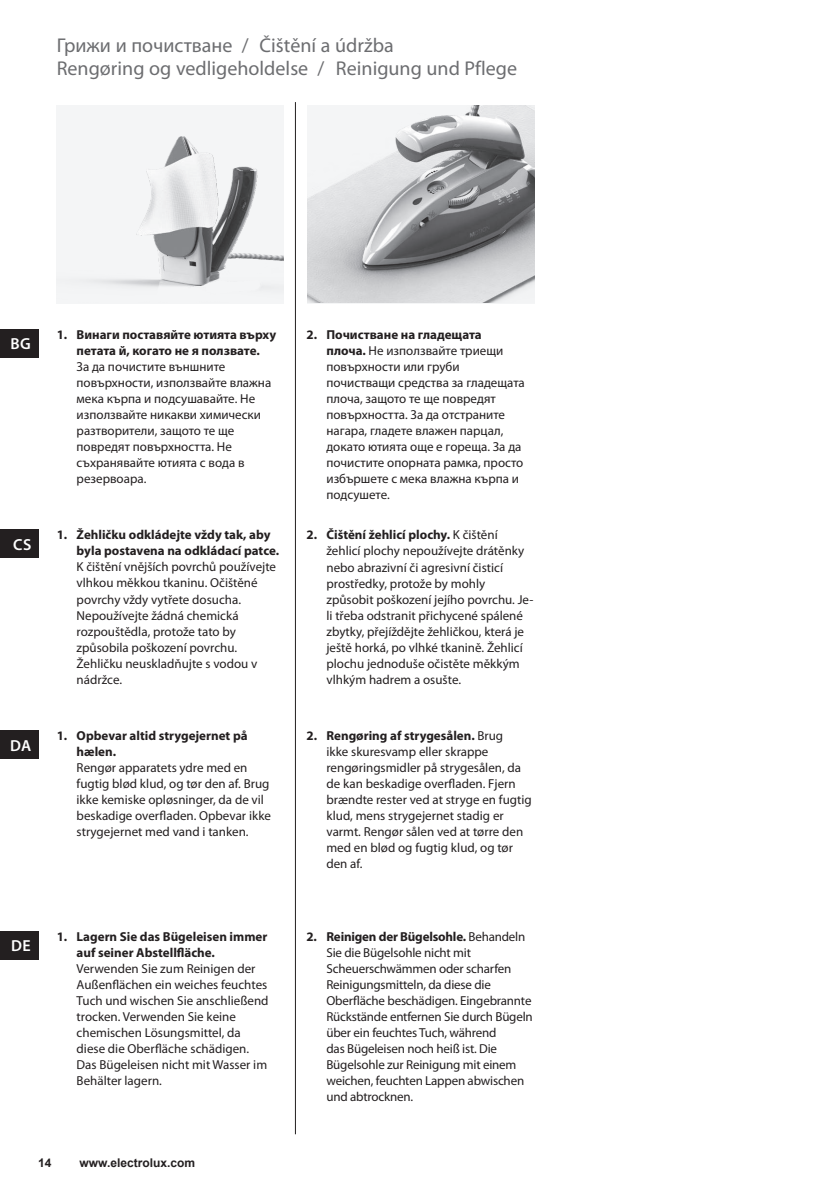
<style>
.page{position:relative;width:840px;height:1191px;background:#fff}
.page>*{position:absolute;margin:0;border:0;box-sizing:border-box;transform-origin:0 0}
.t1{font:20px "Myriad Pro";color:#6c6d70}
.t2{font:600 16px "Myriad Pro";letter-spacing:.02em;color:#fff}
.t3{font:13px/16px "Myriad Pro";color:#231f20}
.t4{font:700 13px/16px "Myriad Pro";color:#231f20}
.t5{font:700 12px "Arial";color:#231f20}
.s1{font-weight:700}
</style>
<div class="page">
<div style="left:57px;top:105px;width:226px;height:199px;background:#f4f5f6"></div>
<img style="left:94px;top:136px;width:189px;height:152px">
<img style="left:307px;top:106px;width:227px;height:197px">
<div style="left:0;top:931px;width:38px;height:28px;background:#231f20"></div>
<div style="left:0;top:730px;width:39px;height:29px;background:#231f20"></div>
<div style="left:0;top:530px;width:39px;height:28px;background:#231f20"></div>
<div style="left:0;top:329px;width:38px;height:28px;background:#231f20"></div>
<hr style="left:295px;top:102px;width:1px;height:1032px;background:#231f20">
<h1 class="t1" style="left:57px;top:33px;width:193px">Грижи и почистване /</h1>
<h1 class="t1" style="left:259px;top:33px;width:135px">Čištění a údržba</h1>
<h1 class="t1" style="left:57px;top:55px;width:269px">Rengøring og vedligeholdelse /</h1>
<h1 class="t1" style="left:336px;top:55px;width:182px">Reinigung und Pflege</h1>
<p class="t2" style="left:11px;top:333px;width:22px">BG</p>
<p class="t2" style="left:13px;top:534px;width:20px">CS</p>
<p class="t2" style="left:10px;top:735px;width:23px">DA</p>
<p class="t4" style="left:57px;top:326px;width:221px;text-align:center">1. Винаги поставяйте ютията върху петата й, когато не я ползвате.</p>
<p class="t3" style="left:77px;top:358px;width:196px">За да почистите външните повърхности, използвайте влажна мека кърпа и подсушавайте. Не използвайте никакви химически разтворители, защото те ще повредят повърхността. Не съхранявайте ютията с вода в резервоара.</p>
<p class="t4" style="left:77px;top:526px;width:204px;text-indent:-20px">1. Žehličku odkládejte vždy tak, aby byla postavena na odkládací patce.</p>
<p class="t3" style="left:77px;top:559px;width:201px">K čištění vnějších povrchů používejte vlhkou měkkou tkaninu. Očištěné povrchy vždy vytřete dosucha.<br>Nepoužívejte žádná chemická rozpouštědla, protože tato by způsobila poškození povrchu.<br>Žehličku neuskladňujte s vodou v nádržce.</p>
<p class="t4" style="left:77px;top:727px;width:172px;text-indent:-20px">1. Opbevar altid strygejernet på hælen.</p>
<p class="t3" style="left:77px;top:759px;width:196px">Rengør apparatets ydre med en fugtig blød klud, og tør den af. Brug ikke kemiske opløsninger, da de vil beskadige overfladen. Opbevar ikke strygejernet med vand i tanken.</p>
<p class="t2" style="left:11px;top:936px;width:21px">DE</p>
<p class="t4" style="left:77px;top:928px;width:192px;text-indent:-20px">1. Lagern Sie das Bügeleisen immer auf seiner Abstellfläche.</p>
<p class="t3" style="left:77px;top:960px;width:193px">Verwenden Sie zum Reinigen der<br>Außenflächen ein weiches feuchtes<br>Tuch und wischen Sie anschließend trocken. Verwenden Sie keine chemischen Lösungsmittel, da diese die Oberfläche schädigen.<br>Das Bügeleisen nicht mit Wasser im<br>Behälter lagern.</p>
<p class="t5" style="left:38px;top:1155px;width:15px">14</p>
<p class="t5" style="left:79px;top:1155px;width:117px">www.electrolux.com</p>
<p class="t3" style="left:326px;top:326px;width:200px;text-indent:-20px"><span class="s1">2. Почистване на гладещата<br>плоча.</span> Не използвайте триещи повърхности или груби почистващи средства за гладещата плоча, защото те ще повредят повърхността. За да отстраните нагара, гладете влажен парцал, докато ютията още е гореща. За да почистите опорната рамка, просто избършете с мека влажна кърпа и подсушете.</p>
<p class="t3" style="left:326px;top:527px;width:208px;text-indent:-20px"><span class="s1">2. Čištění žehlicí plochy.</span> K čištění žehlicí plochy nepoužívejte drátěnky nebo abrazivní či agresivní čisticí prostředky, protože by mohly způsobit poškození jejího povrchu. Je&shy;li třeba odstranit přichycené spálené zbytky, přejíždějte žehličkou, která je ještě horká, po vlhké tkanině. Žehlicí plochu jednoduše očistěte měkkým vlhkým hadrem a osušte.</p>
<p class="t3" style="left:326px;top:727px;width:207px;text-indent:-20px"><span class="s1">2. Rengøring af strygesålen.</span> Brug<br>ikke skuresvamp eller skrappe rengøringsmidler på strygesålen, da de kan beskadige overfladen. Fjern brændte rester ved at stryge en fugtig klud, mens strygejernet stadig er varmt. Rengør sålen ved at tørre den med en blød og fugtig klud, og tør den af.</p>
<p class="t3" style="left:326px;top:928px;width:208px;text-indent:-20px"><span class="s1">2. Reinigen der Bügelsohle.</span> Behandeln Sie die Bügelsohle nicht mit Scheuerschwämmen oder scharfen Reinigungsmitteln, da diese die Oberfläche beschädigen. Eingebrannte Rückstände entfernen Sie durch Bügeln über ein feuchtes Tuch, während<br>das Bügeleisen noch heiß ist. Die Bügelsohle zur Reinigung mit einem weichen, feuchten Lappen abwischen und abtrocknen.</p>
</div>
